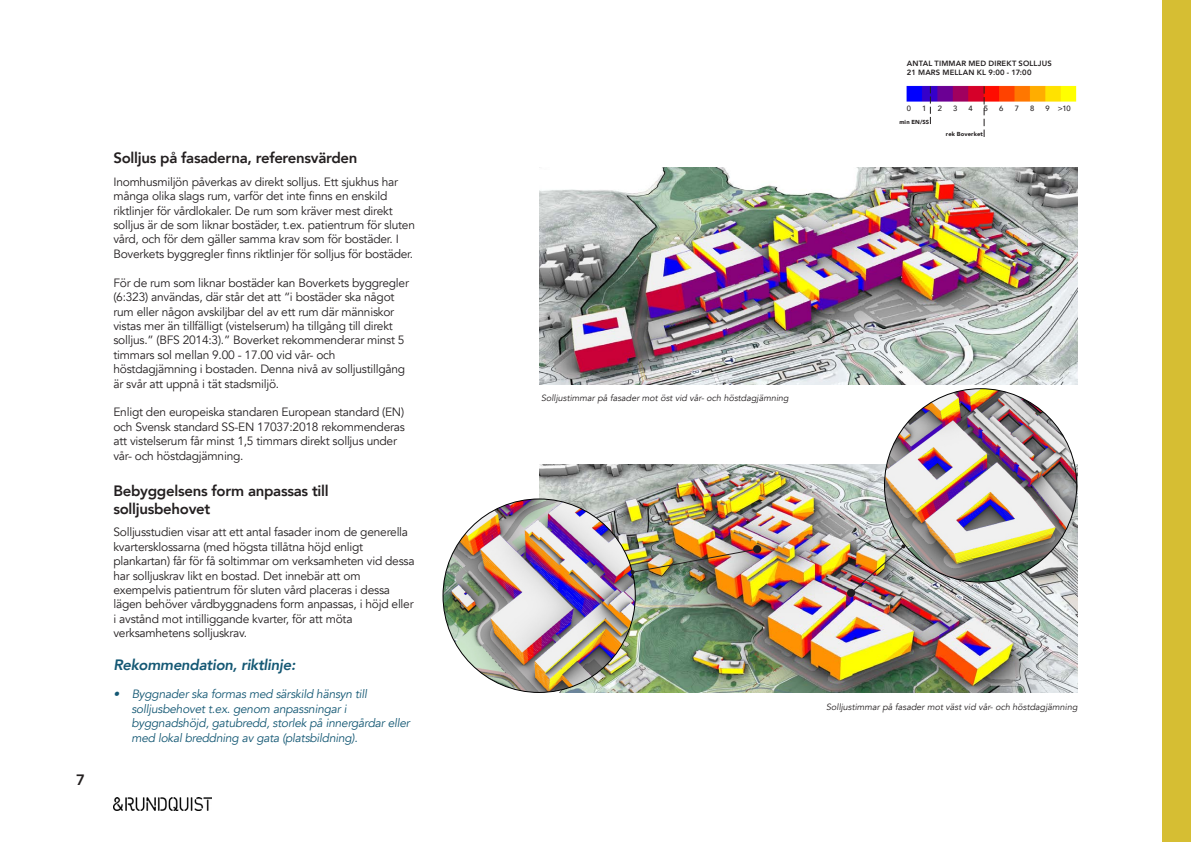
<style>
.page{position:relative;width:1191px;height:842px;background:#fff}
.page>*{position:absolute;margin:0;border:0;box-sizing:border-box;transform-origin:0 0}
.Underrubrik{font:800 15px/18px "Avenir";letter-spacing:-.02em;color:#231f20}
.Brödtext_Dp_DS{font:italic 800 15px "Avenir";letter-spacing:-.02em;color:#145874}
.Brödtext_Dp_DS-2{font:12px/14.4px "Avenir";letter-spacing:-.02em;color:#231f20}
.t1{font:italic 12px/14.4px "Avenir";letter-spacing:-.02em;color:#145874}
.Bildtext_DS{font:italic 9px "Avenir";color:#231f20}
.Titel_underrubrik_nivå_2{font:800 7.6px/9.1px "Avenir";letter-spacing:.02em;color:#231f20}
.Titel_underrubrik_nivå_2-2{font:500 7.6px "Avenir";color:#231f20}
.Titel_underrubrik_nivå_2-3{font:900 5.8px "Avenir";letter-spacing:.025em;color:#231f20}
</style>
<div class="page">
<div style="left:1162px;top:0;width:29px;height:842px;background:#d6be33"></div>
<img style="left:906px;top:85px;width:171px;height:17px">
<svg style="left:984px;top:86px;width:1px;height:51px"></svg>
<svg style="left:930px;top:86px;width:1px;height:38px"></svg>
<img style="left:539px;top:167px;width:538px;height:217px">
<img style="left:539px;top:464px;width:538px;height:229px">
<img style="left:884px;top:389px;width:192px;height:193px">
<img style="left:443px;top:499px;width:192px;height:193px">
<div style="left:753px;top:545px;width:8px;height:8px;background:#231f20;border-radius:50%"></div>
<img style="left:630px;top:548px;width:127px;height:26px">
<div style="left:847px;top:589px;width:8px;height:8px;background:#231f20;border-radius:50%"></div>
<img style="left:850px;top:544px;width:55px;height:50px">
<img style="left:113px;top:797px;width:98px;height:13px">
<p class="Underrubrik" style="left:76px;top:771px;width:10px">7</p>
<p class="Underrubrik" style="left:113px;top:149px;width:245px">Solljus på fasaderna, referensvärden</p>
<p class="Brödtext_Dp_DS-2" style="left:113px;top:175px;width:303px">Inomhusmiljön påverkas av direkt solljus. Ett sjukhus har många olika slags rum, varför det inte finns en enskild riktlinjer för vårdlokaler. De rum som kräver mest direkt solljus är de som liknar bostäder, t.ex. patientrum för sluten vård, och för dem gäller samma krav som för bostäder. I Boverkets byggregler finns riktlinjer för solljus för bostäder.</p>
<p class="Brödtext_Dp_DS-2" style="left:113px;top:276px;width:297px">För de rum som liknar bostäder kan Boverkets byggregler (6:323) användas, där står det att “i bostäder ska något rum eller någon avskiljbar del av ett rum där människor vistas mer än tillfälligt (vistelserum) ha tillgång till direkt solljus.” (BFS 2014:3).” Boverket rekommenderar minst 5 timmars sol mellan 9.00 - 17.00 vid vår- och höstdagjämning i bostaden. Denna nivå av solljustillgång är svår att uppnå i tät stadsmiljö.</p>
<p class="Brödtext_Dp_DS-2" style="left:113px;top:405px;width:293px">Enligt den europeiska standaren European standard (EN) och Svensk standard SS-EN 17037:2018 rekommenderas att vistelserum får minst 1,5 timmars direkt solljus under vår- och höstdagjämning.</p>
<p class="Underrubrik" style="left:113px;top:481px;width:217px">Bebyggelsens form anpassas till solljusbehovet</p>
<p class="Brödtext_Dp_DS-2" style="left:113px;top:525px;width:303px">Solljusstudien visar att ett antal fasader inom de generella kvartersklossarna (med högsta tillåtna höjd enligt plankartan) får för få soltimmar om verksamheten vid dessa har solljuskrav likt en bostad. Det innebär att om exempelvis patientrum för sluten vård placeras i dessa lägen behöver vårdbyggnadens form anpassas, i höjd eller i avstånd mot intilliggande kvarter, för att möta verksamhetens solljuskrav.</p>
<p class="Brödtext_Dp_DS" style="left:113px;top:655px;width:183px">Rekommendation, riktlinje:</p>
<p class="t1" style="left:131px;top:687px;width:280px;text-indent:-18px">• Byggnader ska formas med särskild hänsyn till solljusbehovet t.ex. genom anpassningar i byggnadshöjd, gatubredd, storlek på innergårdar eller med lokal breddning av gata (platsbildning).</p>
<p class="Bildtext_DS" style="left:541px;top:393px;width:249px">Solljustimmar på fasader mot öst vid vår- och höstdagjämning</p>
<p class="Titel_underrubrik_nivå_2" style="left:907px;top:59px;width:146px">ANTAL TIMMAR MED DIREKT SOLLJUS<br>21 MARS MELLAN KL 9:00 - 17:00</p>
<p class="Titel_underrubrik_nivå_2-2" style="left:907px;top:102px;width:6px">0</p>
<p class="Titel_underrubrik_nivå_2-2" style="left:937px;top:102px;width:6px">2</p>
<p class="Titel_underrubrik_nivå_2-2" style="left:953px;top:102px;width:6px">3</p>
<p class="Titel_underrubrik_nivå_2-2" style="left:968px;top:102px;width:6px">4</p>
<p class="Titel_underrubrik_nivå_2-2" style="left:984px;top:102px;width:6px">5</p>
<p class="Titel_underrubrik_nivå_2-2" style="left:999px;top:102px;width:6px">6</p>
<p class="Titel_underrubrik_nivå_2-2" style="left:1014px;top:102px;width:6px">7</p>
<p class="Titel_underrubrik_nivå_2-2" style="left:1030px;top:102px;width:6px">8</p>
<p class="Titel_underrubrik_nivå_2-2" style="left:1045px;top:102px;width:6px">9</p>
<p class="Titel_underrubrik_nivå_2-2" style="left:1057px;top:102px;width:14px">&gt;10</p>
<p class="Titel_underrubrik_nivå_2-2" style="left:922px;top:102px;width:6px">1</p>
<p class="Titel_underrubrik_nivå_2-3" style="left:899px;top:117px;width:31px">min EN/SS</p>
<p class="Titel_underrubrik_nivå_2-3" style="left:945px;top:129px;width:39px">rek Boverket</p>
<p class="Bildtext_DS" style="left:826px;top:701px;width:253px">Solljustimmar på fasader mot väst vid vår- och höstdagjämning</p>
</div>
